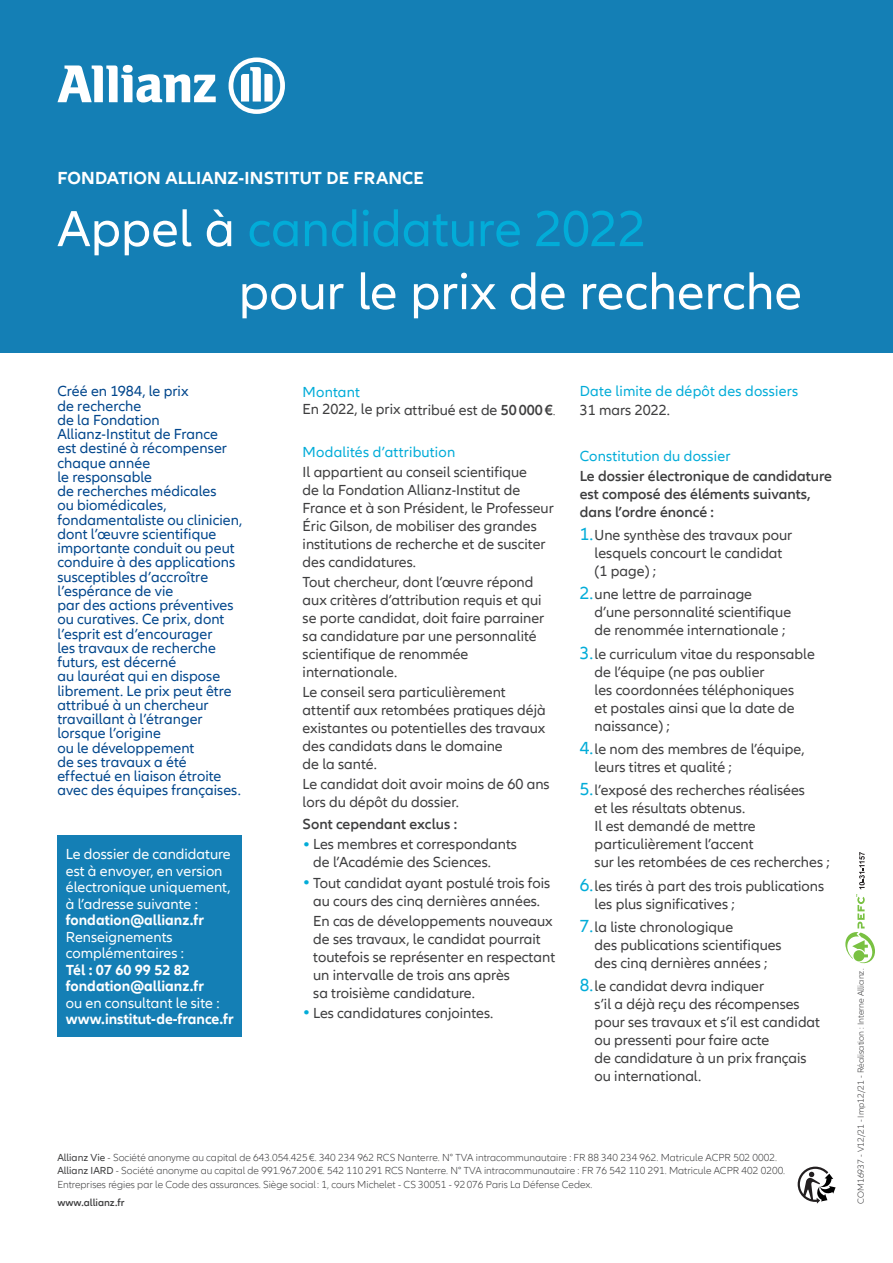
<style>
.page{position:relative;width:893px;height:1263px;background:#fff}
.page>*{position:absolute;margin:0;border:0;box-sizing:border-box;transform-origin:0 0}
.Intro_15pt{font:52.5px "Allianz Neo";color:#02acd8}
.Intro_15pt-2{font:52.5px "Allianz Neo";color:#fff}
.Headline_92pt{font:700 18px "Allianz Neo";letter-spacing:.005em;color:#fff}
.texte_num_1{font:15px/18px "Allianz Neo";color:#3e3e3f}
.Typo_8pt{font:15px/14.2px "Allianz Neo";letter-spacing:.005em;color:#01468c}
.texte{font:15px/18px "Allianz Neo";color:#3e3e3f}
.Texte_retrait_sous_p{font:15px/18px "Allianz Neo";color:#3e3e3f}
.Texte_puce{font:15px/18px "Allianz Neo";color:#3e3e3f}
.Texte_corps_9{font:15px/16.5px "Allianz Neo";color:#fff}
.texte-2{font:600 15px/18px "Allianz Neo";color:#3e3e3f}
.Texte_corps_9-2{font:700 15px/16.5px "Allianz Neo";color:#fff}
.Intro_Caps_18pt{font:15px "Allianz Neo";letter-spacing:.015em;color:#02acd8}
.Intro_Caps_18pt-2{font:15px "Allianz Neo";color:#3e3e3f}
.Mentions{font:300 10.5px "Allianz Neo";color:#3e3e3f}
.Mentions-2{font:600 10.5px "Allianz Neo";color:#3e3e3f}
.Ref{font:300 9px "Allianz Neo";color:#3e3e3f}
.s1{color:#fff}
.s2{font-weight:700}
.s3{font-weight:400}
.s4{font-weight:600}
.s5{font-weight:300}
.s6{font-size:19.5px;color:#02acd8}
.s7{font-size:18px;color:#02acd8}
</style>
<div class="page">
<div style="left:0;top:0;width:893px;height:353px;background:#147fb5"></div>
<div style="left:57px;top:835px;width:185px;height:202px;background:#147fb5"></div>
<svg style="left:798px;top:1166px;width:38px;height:37px"></svg>
<svg style="left:845px;top:852px;width:30px;height:111px"></svg>
<svg style="left:57px;top:65px;width:159px;height:37px"></svg>
<svg style="left:229px;top:57px;width:56px;height:57px"></svg>
<p class="Headline_92pt" style="left:57px;top:168px;width:368px">FONDATION ALLIANZ-INSTITUT DE FRANCE</p>
<p class="Intro_15pt" style="left:57px;top:199px;width:590px"><span class="s1">Appel à</span> candidature 2022</p>
<p class="Intro_15pt-2" style="left:239px;top:262px;width:565px">pour le prix de recherche</p>
<p class="Typo_8pt" style="left:57px;top:385px;width:133px">Créé en 1984, le prix</p>
<p class="Typo_8pt" style="left:57px;top:399px;width:104px">de recherche de la Fondation</p>
<p class="Typo_8pt" style="left:57px;top:427px;width:162px">Allianz-Institut de France</p>
<p class="Typo_8pt" style="left:57px;top:442px;width:171px">est destiné à récompenser chaque année<br>le responsable<br>de recherches médicales</p>
<p class="Typo_8pt" style="left:57px;top:499px;width:186px">ou biomédicales, fondamentaliste ou clinicien, dont l’œuvre scientifique importante conduit ou peut conduire à des applications susceptibles d’accroître l’espérance de vie</p>
<p class="Typo_8pt" style="left:57px;top:598px;width:178px">par des actions préventives ou curatives. Ce prix, dont l’esprit est d’encourager</p>
<p class="Typo_8pt" style="left:57px;top:641px;width:176px">les travaux de recherche futurs, est décerné<br>au lauréat qui en dispose librement. Le prix peut être attribué à un chercheur travaillant à l’étranger lorsque l’origine</p>
<p class="Typo_8pt" style="left:57px;top:741px;width:185px">ou le développement<br>de ses travaux a été effectué en liaison étroite avec des équipes françaises.</p>
<p class="Texte_corps_9" style="left:66px;top:846px;width:166px">Le dossier de candidature est à envoyer, en version électronique uniquement, à l’adresse suivante : <span class="s2">fondation@allianz.fr</span></p>
<p class="Texte_corps_9" style="left:66px;top:929px;width:120px">Renseignements complémentaires :</p>
<p class="Texte_corps_9-2" style="left:66px;top:962px;width:126px">Tél : 07 60 99 52 82</p>
<p class="Texte_corps_9-2" style="left:66px;top:978px;width:169px">fondation@allianz.fr<br><span class="s3">ou en consultant le site : </span>www.institut-de-france.fr</p>
<p class="Intro_Caps_18pt" style="left:303px;top:383px;width:59px">Montant</p>
<p class="Intro_Caps_18pt-2" style="left:303px;top:401px;width:254px">En 2022, le prix attribué est de <span class="s4">50000€</span><span class="s5">.</span></p>
<p class="Intro_Caps_18pt" style="left:303px;top:443px;width:154px">Modalités d’attribution</p>
<p class="texte" style="left:303px;top:463px;width:253px">Il appartient au conseil scientifique<br>de la Fondation Allianz-Institut de France et à son Président, le Professeur Éric Gilson, de mobiliser des grandes institutions de recherche et de susciter des candidatures.</p>
<p class="texte" style="left:303px;top:573px;width:243px">Tout chercheur, dont l’œuvre répond aux critères d’attribution requis et qui se porte candidat, doit faire parrainer sa candidature par une personnalité scientifique de renommée internationale.</p>
<p class="texte" style="left:303px;top:683px;width:245px">Le conseil sera particulièrement attentif aux retombées pratiques déjà existantes ou potentielles des travaux des candidats dans le domaine<br>de la santé.</p>
<p class="texte" style="left:303px;top:775px;width:249px">Le candidat doit avoir moins de 60 ans lors du dépôt du dossier.</p>
<p class="texte-2" style="left:303px;top:816px;width:156px">Sont cependant exclus :</p>
<p class="Texte_puce" style="left:313px;top:836px;width:205px;text-indent:-11px"><span class="s6">•</span> Les membres et correspondants de l’Académie des Sciences.</p>
<p class="Texte_puce" style="left:303px;top:874px;width:249px;text-align:center"><span class="s6">•</span> Tout candidat ayant postulé trois fois au cours des cinq dernières années.</p>
<p class="Texte_retrait_sous_p" style="left:313px;top:912px;width:243px">En cas de développements nouveaux de ses travaux, le candidat pourrait toutefois se représenter en respectant un intervalle de trois ans après<br>sa troisième candidature.</p>
<p class="Texte_puce" style="left:303px;top:1004px;width:192px"><span class="s6">•</span> Les candidatures conjointes.</p>
<p class="Intro_Caps_18pt" style="left:580px;top:382px;width:220px">Date limite de dépôt des dossiers</p>
<p class="Intro_Caps_18pt-2" style="left:580px;top:402px;width:92px">31 mars 2022.</p>
<p class="Intro_Caps_18pt" style="left:580px;top:447px;width:152px">Constitution du dossier</p>
<p class="texte-2" style="left:580px;top:467px;width:254px">Le dossier électronique de candidature est composé des éléments suivants, dans l’ordre énoncé :</p>
<p class="texte_num_1" style="left:595px;top:526px;width:199px;text-indent:-15px"><span class="s7">1.</span>Une synthèse des travaux pour lesquels concourt le candidat (1 page) ;</p>
<p class="texte_num_1" style="left:595px;top:586px;width:198px;text-indent:-15px"><span class="s7">2.</span>une lettre de parrainage d’une personnalité scientifique de renommée internationale ;</p>
<p class="texte_num_1" style="left:595px;top:645px;width:222px;text-indent:-15px"><span class="s7">3.</span>le curriculum vitae du responsable de l’équipe (ne pas oublier<br>les coordonnées téléphoniques<br>et postales ainsi que la date de naissance) ;</p>
<p class="texte_num_1" style="left:595px;top:740px;width:211px;text-indent:-15px"><span class="s7">4.</span>le nom des membres de l’équipe, leurs titres et qualité ;</p>
<p class="texte_num_1" style="left:595px;top:782px;width:237px;text-indent:-15px"><span class="s7">5.</span>l’exposé des recherches réalisées<br>et les résultats obtenus.<br>Il est demandé de mettre particulièrement l’accent<br>sur les retombées de ces recherches ;</p>
<p class="texte_num_1" style="left:595px;top:877px;width:231px;text-indent:-15px"><span class="s7">6.</span>les tirés à part des trois publications les plus significatives ;</p>
<p class="texte_num_1" style="left:580px;top:918px;width:155px"><span class="s7">7.</span>la liste chronologique</p>
<p class="texte_num_1" style="left:595px;top:936px;width:189px">des publications scientifiques</p>
<p class="texte_num_1" style="left:595px;top:954px;width:174px">des cinq dernières années ;</p>
<p class="texte_num_1" style="left:595px;top:978px;width:227px;text-indent:-15px"><span class="s7">8.</span>le candidat devra indiquer<br>s’il a déjà reçu des récompenses pour ses travaux et s’il est candidat ou pressenti pour faire acte<br>de candidature à un prix français ou international.</p>
<p class="Mentions" style="left:57px;top:1151px;width:721px"><span class="s3">Allianz Vie</span> - Société anonyme au capital de 643.054.425€. 340 234 962 RCS Nanterre. N° TVA intracommunautaire : FR 88 340 234 962. Matricule ACPR 502 0002.</p>
<p class="Mentions" style="left:57px;top:1165px;width:729px"><span class="s3">Allianz IARD</span> - Société anonyme au capital de 991.967.200€. 542 110 291 RCS Nanterre. N° TVA intracommunautaire : FR 76 542 110 291. Matricule ACPR 402 0200.</p>
<p class="Mentions" style="left:57px;top:1178px;width:537px">Entreprises régies par le Code des assurances. Siège social : 1, cours Michelet - CS 30051 - 92076 Paris La Défense Cedex.</p>
<p class="Mentions-2" style="left:57px;top:1196px;width:69px">www.allianz.fr</p>
<p class="Ref" style="left:856px;top:1203px;width:236px;rotate:-90deg">COM16937 - V12/21 - Imp12/21 - Réalisation : Interne Allianz.</p>
</div>
